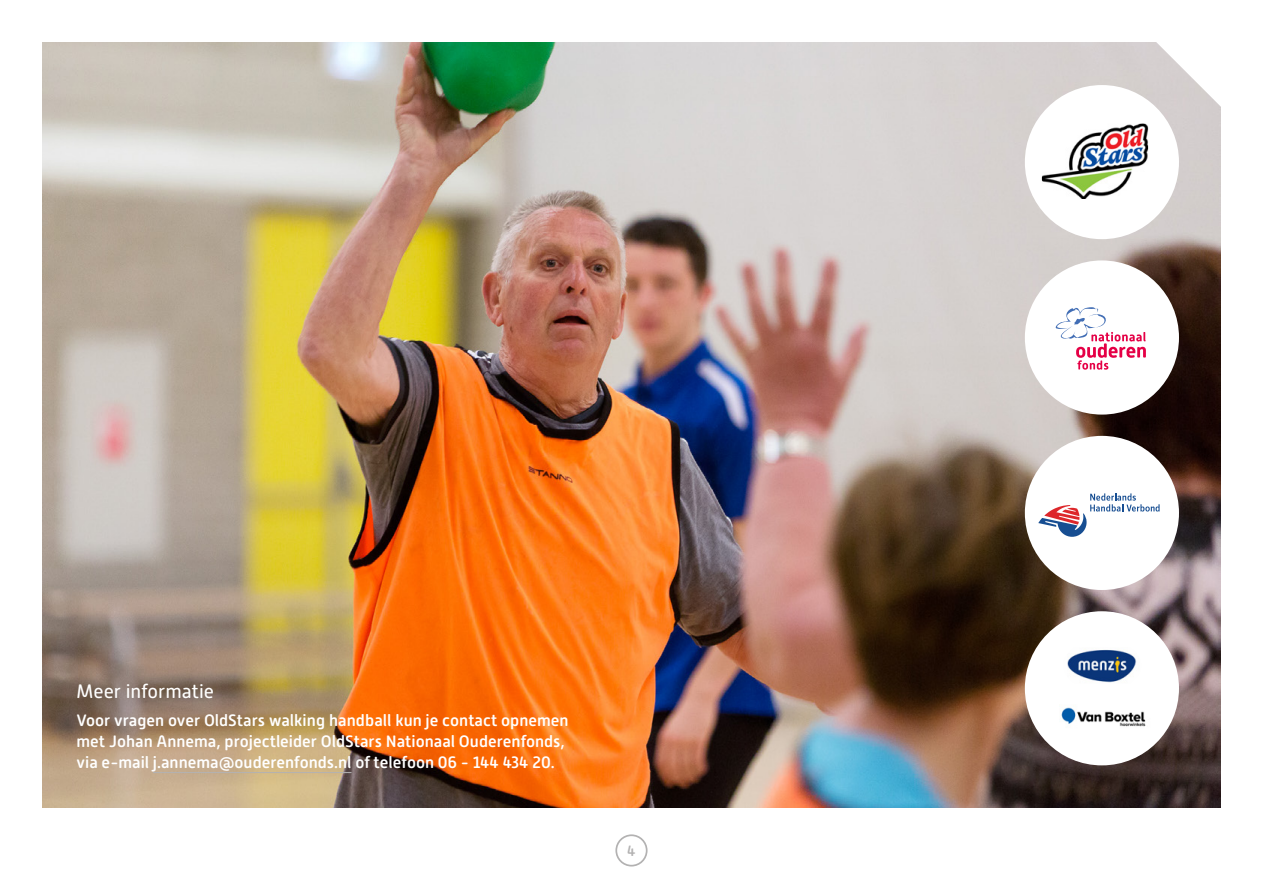
<style>
.page{position:relative;width:1263px;height:893px;background:#fff}
.page>*{position:absolute;margin:0;border:0;box-sizing:border-box;transform-origin:0 0}
.t1{font:19.5px "Alwyn New Rounded";color:#fff}
.t2{font:500 16.5px/21px "Alwyn New Rounded";color:#fff}
.t3{font:500 15px "Alwyn New Rounded";color:#b3b2b2}
</style>
<div class="page">
<div style="left:615px;top:834px;width:32px;height:32px;border:2px solid #b3b2b2;border-radius:50%"></div>
<img style="left:43px;top:43px;width:1177px;height:765px">
<hr style="left:153px;top:772px;width:199px;height:1px;background:#b3b2b2">
<svg style="left:1114px;top:42px;width:107px;height:107px"></svg>
<div style="left:1025px;top:260px;width:154px;height:155px;background:#fff;border-radius:50%"></div>
<svg style="left:1055px;top:307px;width:91px;height:63px"></svg>
<div style="left:1025px;top:85px;width:154px;height:154px;background:#fff;border-radius:50%"></div>
<img style="left:1042px;top:124px;width:106px;height:75px">
<div style="left:1025px;top:611px;width:154px;height:154px;background:#fff;border-radius:50%"></div>
<img style="left:1067px;top:650px;width:70px;height:33px">
<img style="left:1061px;top:707px;width:85px;height:20px">
<div style="left:1025px;top:436px;width:154px;height:154px;background:#fff;border-radius:50%"></div>
<svg style="left:1038px;top:493px;width:121px;height:44px"></svg>
<p class="t1" style="left:77px;top:680px;width:139px">Meer informatie</p>
<p class="t2" style="left:77px;top:710px;width:493px">Voor vragen over OldStars walking handball kun je contact opnemen met Johan Annema, projectleider OldStars Nationaal Ouderenfonds, via e-mail j.annema@ouderenfonds.nl of telefoon 06 - 144 434 20.</p>
<p class="t3" style="left:627px;top:842px;width:10px">4</p>
</div>
